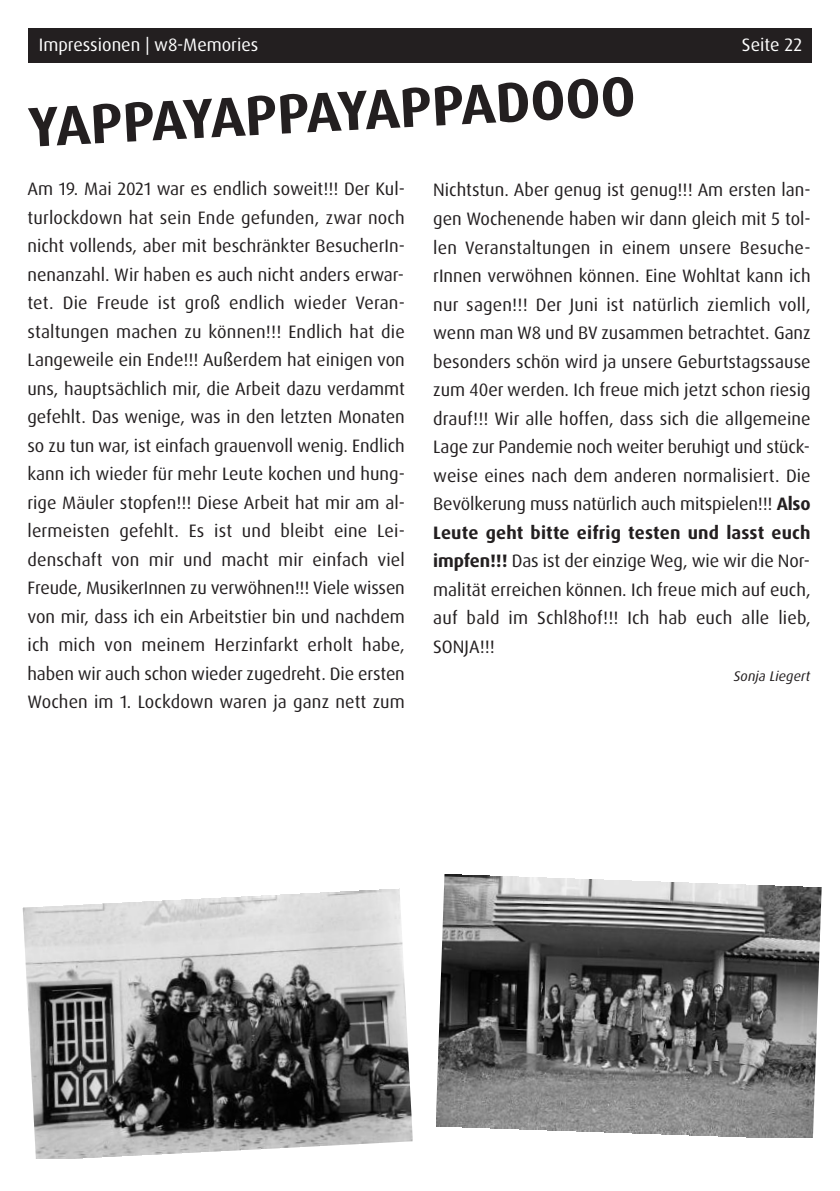
<style>
.page{position:relative;width:840px;height:1191px;background:#fff}
.page>*{position:absolute;margin:0;border:0;box-sizing:border-box;transform-origin:0 0}
.t1{font:700 56px "Dax OT";color:#231f20}
.t2{font:18px/28.6px "Dax OT";letter-spacing:.005em;color:#231f20;text-align:justify}
.t3{font:18px "Dax OT";color:#fff}
.t4{font:italic 14px "Dax OT";color:#231f20}
.s1{font-weight:700}
</style>
<div class="page">
<div style="left:28px;top:28px;width:783px;height:34px;background:#231f20"></div>
<img style="left:436px;top:874px;width:385px;height:263px">
<img style="left:23px;top:888px;width:389px;height:271px">
<p class="t3" style="left:39px;top:36px;width:221px">Impressionen | w8-Memories</p>
<p class="t3" style="left:741px;top:37px;width:62px">Seite 22</p>
<h1 class="t1" style="left:27px;top:103px;width:608px;rotate:-3deg">YAPPAYAPPAYAPPADOOO</h1>
<p class="t2" style="left:27px;top:176px;width:379px">Am 19. Mai 2021 war es endlich soweit!!! Der Kul&shy;turlockdown hat sein Ende gefunden, zwar noch nicht vollends, aber mit beschränkter BesucherIn&shy;nenanzahl. Wir haben es auch nicht anders erwar&shy;tet. Die Freude ist groß endlich wieder Veran&shy;staltungen machen zu können!!! Endlich hat die Langeweile ein Ende!!! Außerdem hat einigen von uns, hauptsächlich mir, die Arbeit dazu verdammt gefehlt. Das wenige, was in den letzten Monaten so zu tun war, ist einfach grauenvoll wenig. Endlich kann ich wieder für mehr Leute kochen und hung&shy;rige Mäuler stopfen!!! Diese Arbeit hat mir am al&shy;lermeisten gefehlt. Es ist und bleibt eine Lei&shy;denschaft von mir und macht mir einfach viel Freude, MusikerInnen zu verwöhnen!!! Viele wissen von mir, dass ich ein Arbeitstier bin und nachdem ich mich von meinem Herzinfarkt erholt habe, haben wir auch schon wieder zugedreht. Die ersten Wochen im 1. Lockdown waren ja ganz nett zum</p>
<p class="t2" style="left:433px;top:177px;width:379px">Nichtstun. Aber genug ist genug!!! Am ersten lan&shy;gen Wochenende haben wir dann gleich mit 5 tol&shy;len Veranstaltungen in einem unsere Besuche&shy;rInnen verwöhnen können. Eine Wohltat kann ich nur sagen!!! Der Juni ist natürlich ziemlich voll, wenn man W8 und BV zusammen betrachtet. Ganz besonders schön wird ja unsere Geburtstagssause zum 40er werden. Ich freue mich jetzt schon riesig drauf!!! Wir alle hoffen, dass sich die allgemeine Lage zur Pandemie noch weiter beruhigt und stück&shy;weise eines nach dem anderen normalisiert. Die Bevölkerung muss natürlich auch mitspielen!!! <span class="s1">Also Leute geht bitte eifrig testen und lasst euch impfen!!!</span> Das ist der einzige Weg, wie wir die Nor&shy;malität erreichen können. Ich freue mich auf euch, auf bald im Schl8hof!!! Ich hab euch alle lieb, SONJA!!!</p>
<p class="t4" style="left:733px;top:671px;width:78px">Sonja Liegert</p>
</div>
